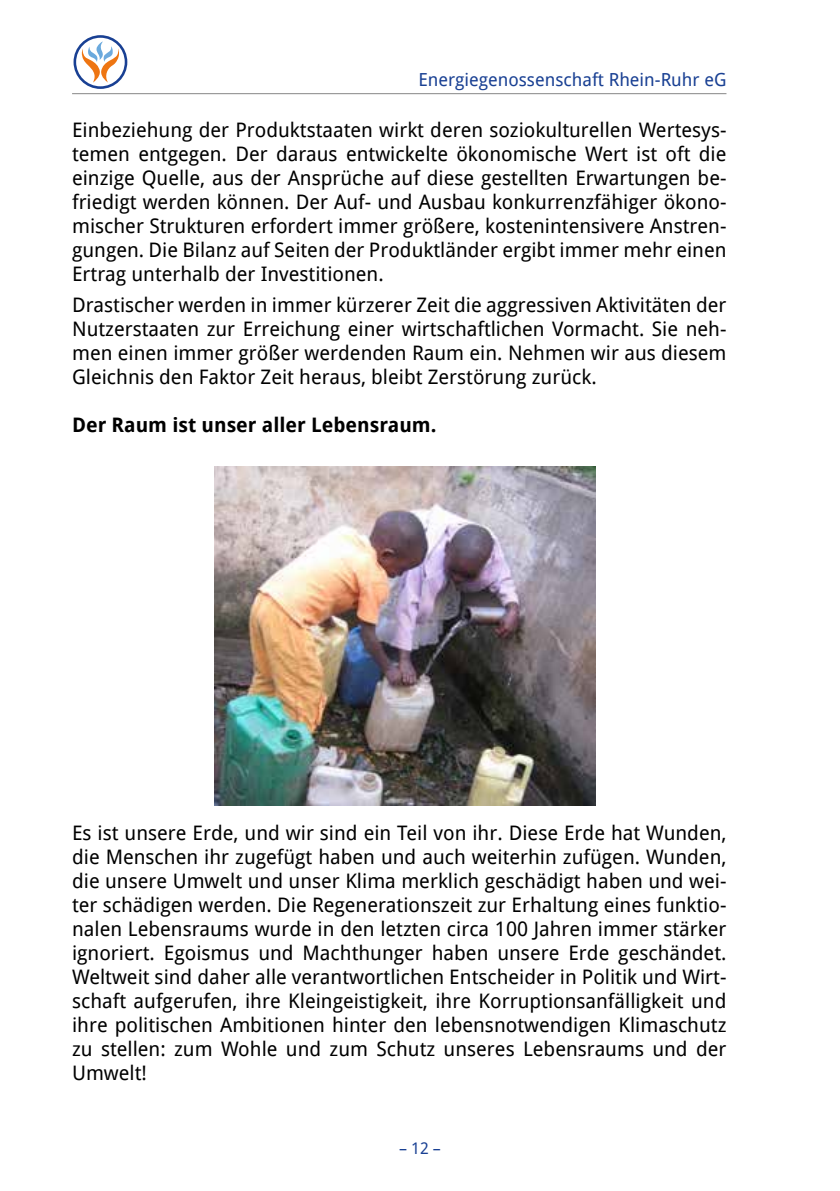
<style>
.page{position:relative;width:840px;height:1191px;background:#fff}
.page>*{position:absolute;margin:0;border:0;box-sizing:border-box;transform-origin:0 0}
.t1{font:20px/24px "Droid Sans";color:#000;text-align:justify}
.t2{font:700 20px "Droid Sans";color:#000}
.t3{font:18px "Droid Sans";color:#194093}
.t4{font:16px "Droid Sans";color:#194093}
</style>
<div class="page">
<hr style="left:72px;top:93px;width:654px;height:1px;background:#878787">
<svg style="left:73px;top:35px;width:54px;height:54px"></svg>
<img style="left:214px;top:467px;width:380px;height:338px">
<p class="t3" style="left:418px;top:67px;width:309px">Energiegenossenschaft Rhein-Ruhr eG</p>
<p class="t1" style="left:72px;top:117px;width:655px">Einbeziehung der Produktstaaten wirkt deren soziokulturellen Wertesys&shy;temen entgegen. Der daraus entwickelte ökonomische Wert ist oft die einzige Quelle, aus der Ansprüche auf diese gestellten Erwartungen be&shy;friedigt werden können. Der Auf- und Ausbau konkurrenzfähiger ökono&shy;mischer Strukturen erfordert immer größere, kostenintensivere Anstren&shy;gungen. Die Bilanz auf Seiten der Produktländer ergibt immer mehr einen Ertrag unterhalb der Investitionen.</p>
<p class="t1" style="left:72px;top:292px;width:655px">Drastischer werden in immer kürzerer Zeit die aggressiven Aktivitäten der Nutzerstaaten zur Erreichung einer wirtschaftlichen Vormacht. Sie neh&shy;men einen immer größer werdenden Raum ein. Nehmen wir aus diesem Gleichnis den Faktor Zeit heraus, bleibt Zerstörung zurück.</p>
<p class="t2" style="left:72px;top:411px;width:366px">Der Raum ist unser aller Lebensraum.</p>
<p class="t1" style="left:72px;top:820px;width:655px">Es ist unsere Erde, und wir sind ein Teil von ihr. Diese Erde hat Wunden, die Menschen ihr zugefügt haben und auch weiterhin zufügen. Wunden, die unsere Umwelt und unser Klima merklich geschädigt haben und wei&shy;ter schädigen werden. Die Regenerationszeit zur Erhaltung eines funktio&shy;nalen Lebensraums wurde in den letzten circa 100 Jahren immer stärker ignoriert. Egoismus und Machthunger haben unsere Erde geschändet.<br>Weltweit sind daher alle verantwortlichen Entscheider in Politik und Wirt&shy;schaft aufgerufen, ihre Kleingeistigkeit, ihre Korruptionsanfälligkeit und ihre politischen Ambitionen hinter den lebensnotwendigen Klimaschutz zu stellen: zum Wohle und zum Schutz unseres Lebensraums und der Umwelt!</p>
<p class="t4" style="left:399px;top:1136px;width:43px">– 12 –</p>
</div>
